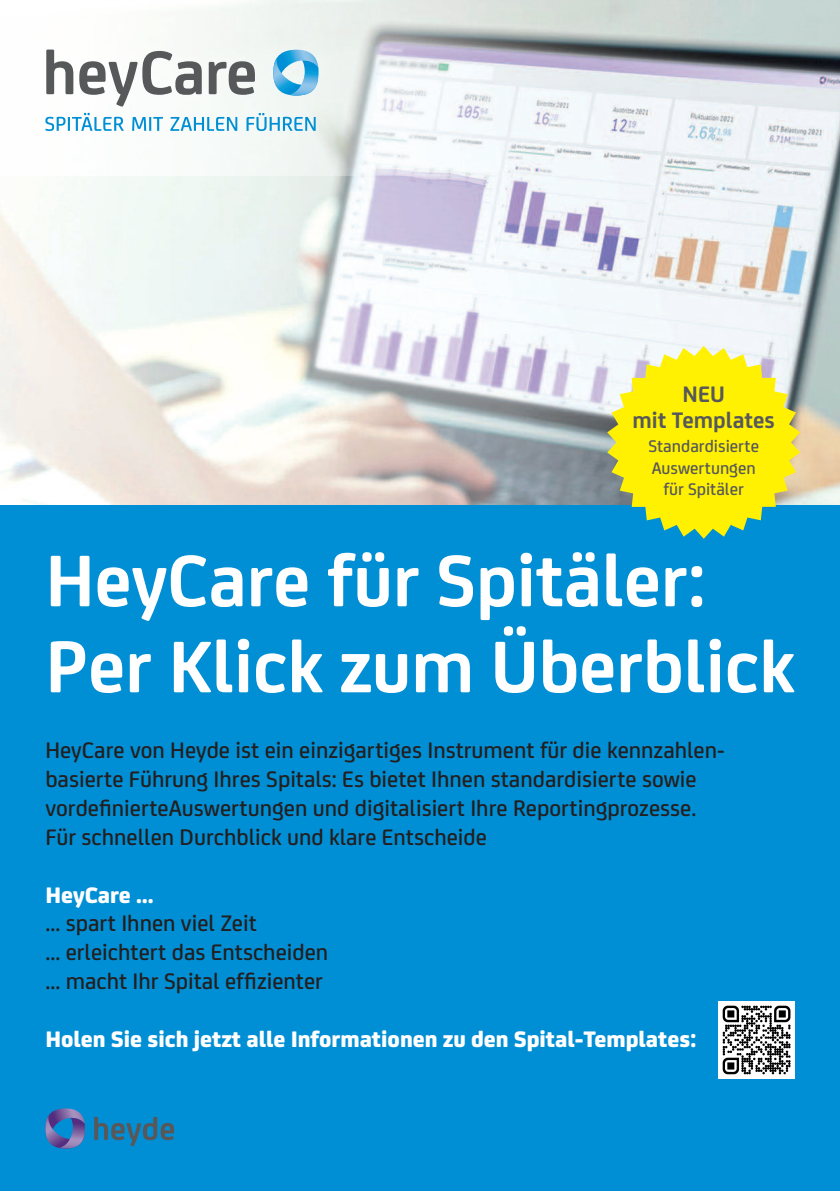
<style>
.page{position:relative;width:840px;height:1191px;background:#fff}
.page>*{position:absolute;margin:0;border:0;box-sizing:border-box;transform-origin:0 0}
.t1{font:700 78px/86px "FS Joey";letter-spacing:-.005em;color:#fff}
.t2{font:500 24px/28.8px "FS Joey";color:#231f20}
.t3{font:800 24px "FS Joey";color:#fff}
.t4{font:700 24px/26px "FS Joey";color:#57585a;text-align:center}
.t5{font:500 18px/21.6px "FS Joey";color:#57585a;text-align:center}
</style>
<div class="page">
<div style="left:0;top:505px;width:839px;height:686px;background:#008fd5"></div>
<img style="left:0;top:0;width:839px;height:505px">
<svg style="left:0;top:0;width:583px;height:176px"></svg>
<svg style="left:273px;top:50px;width:45px;height:45px"></svg>
<svg style="left:46px;top:50px;width:27px;height:44px"></svg>
<svg style="left:79px;top:51px;width:123px;height:56px"></svg>
<svg style="left:209px;top:61px;width:46px;height:34px"></svg>
<svg style="left:45px;top:113px;width:79px;height:18px"></svg>
<svg style="left:132px;top:117px;width:31px;height:14px"></svg>
<svg style="left:170px;top:117px;width:67px;height:14px"></svg>
<svg style="left:246px;top:113px;width:69px;height:18px"></svg>
<img style="left:718px;top:1001px;width:76px;height:77px">
<svg style="left:94px;top:1117px;width:80px;height:29px"></svg>
<svg style="left:45px;top:1108px;width:40px;height:40px"></svg>
<svg style="left:607px;top:346px;width:192px;height:193px"></svg>
<p class="t4" style="left:632px;top:382px;width:144px">NEU<br>mit Templates</p>
<p class="t5" style="left:648px;top:437px;width:112px">Standardisierte<br>Auswertungen für Spitäler</p>
<h1 class="t1" style="left:45px;top:544px;width:750px">HeyCare für Spitäler:<br>Per Klick zum Überblick</h1>
<p class="t2" style="left:45px;top:738px;width:680px">HeyCare von Heyde ist ein einzigartiges Instrument für die kennzahlen&shy;basierte Führung Ihres Spitals: Es bietet Ihnen standardisierte sowie vordefinierteAuswertungen und digitalisiert Ihre Reportingprozesse.<br>Für schnellen Durchblick und klare Entscheide</p>
<p class="t3" style="left:45px;top:887px;width:110px">HeyCare …</p>
<p class="t2" style="left:45px;top:911px;width:284px">... spart Ihnen viel Zeit<br>... erleichtert das Entscheiden ... macht Ihr Spital effizienter</p>
<p class="t3" style="left:45px;top:1031px;width:652px">Holen Sie sich jetzt alle Informationen zu den Spital-Templates:</p>
</div>
